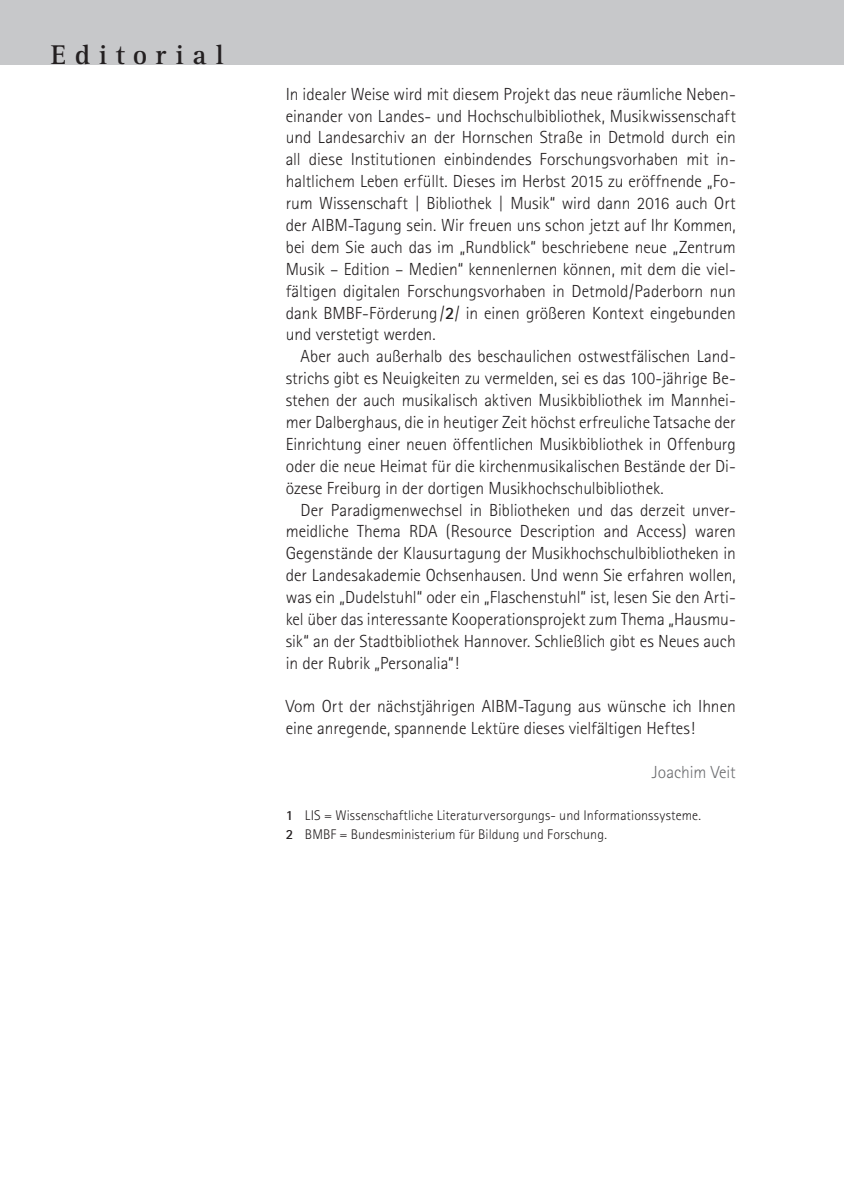
<style>
.page{position:relative;width:844px;height:1192px;background:#fff}
.page>*{position:absolute;margin:0;border:0;box-sizing:border-box;transform-origin:0 0}
.t1{font:700 28px "Rotis Serif";letter-spacing:.3em;color:#231f20}
.Absatz_mit_Einzug{font:300 17.5px/21.9px "Rotis Sans Serif";letter-spacing:-.005em;color:#231f20;text-align:justify}
.Absatz_ohne_Einzug{font:300 17.5px/21.9px "Rotis Sans Serif";color:#231f20;text-align:justify}
.Autor_nach_Text{font:300 17.5px "Rotis Sans Serif";letter-spacing:-.01em;color:#6c6d70}
.Endnote{font:300 14px "Rotis Sans Serif";letter-spacing:.01em;color:#231f20}
.s1{font-weight:700}
</style>
<div class="page">
<div style="left:0;top:0;width:843px;height:64px;background:#c7c8ca"></div>
<p class="t1" style="left:51px;top:38px;width:174px">Editorial</p>
<p class="Absatz_ohne_Einzug" style="left:286px;top:83px;width:451px">In idealer Weise wird mit diesem Projekt das neue räumliche Neben&shy;einander von Landes- und Hochschulbibliothek, Musikwissenschaft und Landesarchiv an der Hornschen Straße in Detmold durch ein all diese Institutionen einbindendes Forschungsvorhaben mit in&shy;haltlichem Leben erfüllt. Dieses im Herbst 2015 zu eröffnende „Fo&shy;rum Wissenschaft | Bibliothek | Musik“ wird dann 2016 auch Ort der AIBM-Tagung sein. Wir freuen uns schon jetzt auf Ihr Kommen, bei dem Sie auch das im „Rundblick“ beschriebene neue „Zentrum Musik – Edition – Medien“ kennenlernen können, mit dem die viel&shy;fältigen digitalen Forschungsvorhaben in Detmold/Paderborn nun dank BMBF-Förderung /<span class="s1">2</span>/ in einen größeren Kontext eingebunden und verstetigt werden.</p>
<p class="Absatz_mit_Einzug" style="left:286px;top:345px;width:451px;text-indent:15px">Aber auch außerhalb des beschaulichen ostwestfälischen Land&shy;strichs gibt es Neuigkeiten zu vermelden, sei es das 100-jährige Be&shy;stehen der auch musikalisch aktiven Musikbibliothek im Mannhei&shy;mer Dalberghaus, die in heutiger Zeit höchst erfreuliche Tatsache der Einrichtung einer neuen öffentlichen Musikbibliothek in Offenburg oder die neue Heimat für die kirchenmusikalischen Bestände der Di&shy;özese Freiburg in der dortigen Musikhochschulbibliothek.</p>
<p class="Absatz_mit_Einzug" style="left:286px;top:498px;width:451px;text-indent:15px">Der Paradigmenwechsel in Bibliotheken und das derzeit unver&shy;meidliche Thema RDA (Resource Description and Access) waren Gegenstände der Klausurtagung der Musikhochschulbibliotheken in der Landesakademie Ochsenhausen. Und wenn Sie erfahren wollen, was ein „Dudelstuhl“ oder ein „Flaschenstuhl“ ist, lesen Sie den Arti&shy;kel über das interessante Kooperationsprojekt zum Thema „Hausmu&shy;sik“ an der Stadtbibliothek Hannover. Schließlich gibt es Neues auch in der Rubrik „Personalia“!</p>
<p class="Absatz_ohne_Einzug" style="left:286px;top:695px;width:451px">Vom Ort der nächstjährigen AIBM-Tagung aus wünsche ich Ihnen eine anregende, spannende Lektüre dieses vielfältigen Heftes!</p>
<p class="Autor_nach_Text" style="left:652px;top:762px;width:85px">Joachim Veit</p>
<p class="Endnote" style="left:286px;top:806px;width:416px"><span class="s1">1</span> LIS = Wissenschaftliche Literaturversorgungs- und Informationssysteme.</p>
<p class="Endnote" style="left:286px;top:826px;width:323px"><span class="s1">2</span> BMBF = Bundesministerium für Bildung und Forschung.</p>
</div>
